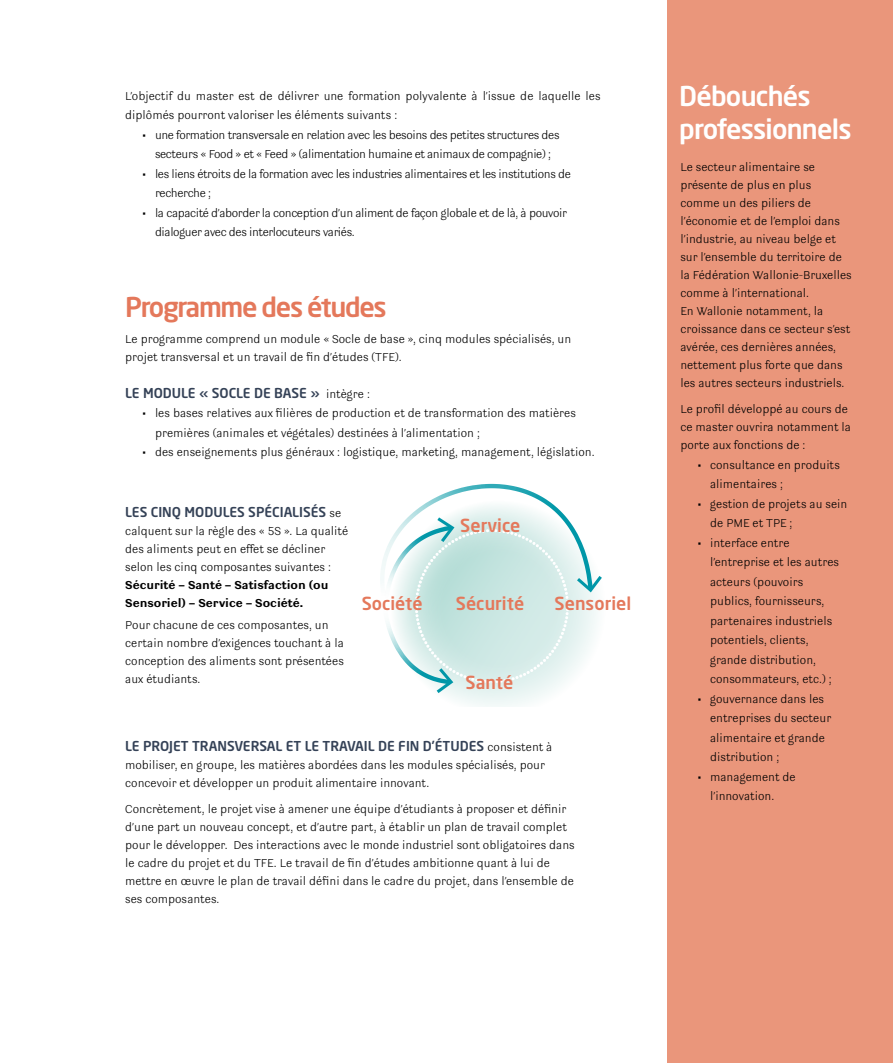
<style>
.page{position:relative;width:893px;height:1063px;background:#fff}
.page>*{position:absolute;margin:0;border:0;box-sizing:border-box;transform-origin:0 0}
.t1{font:500 27px/33px "Neo Sans";letter-spacing:-.03em;color:#fff}
.t2{font:500 27px "Neo Sans";letter-spacing:-.05em;color:#e4785b}
.t3{font:500 17.85px "Neo Sans";color:#e4785b}
.t4{font:500 13.5px "Neo Sans";color:#354257}
.Ludwig__sans_lettrin{font:100 12.75px/18px "Ludwig";color:#000}
.Ludwig__sans_lettrin-2{font:100 12.75px/19.5px "Ludwig";letter-spacing:-.03em;color:#000}
.s1{font-family:"Ludwig";font-weight:100;font-size:12.75px;color:#000}
.s2{font-weight:700}
</style>
<div class="page">
<div style="left:667px;top:0;width:226px;height:1063px;background:#ea967b"></div>
<svg style="left:445px;top:693px;width:102px;height:14px"></svg>
<svg style="left:381px;top:484px;width:221px;height:209px"></svg>
<p class="Ludwig__sans_lettrin" style="left:125px;top:86px;width:477px;line-height:19.5px">L’objectif du master est de délivrer une formation polyvalente à l’issue de laquelle les diplômés pourront valoriser les éléments suivants :</p>
<p class="Ludwig__sans_lettrin-2" style="left:142px;top:125px;width:419px;text-align:center">• une formation transversale en relation avec les besoins des petites structures des secteurs « Food » et « Feed » (alimentation humaine et animaux de compagnie) ;</p>
<p class="Ludwig__sans_lettrin-2" style="left:155px;top:164px;width:417px;text-indent:-13px">• les liens étroits de la formation avec les industries alimentaires et les institutions de recherche ;</p>
<p class="Ludwig__sans_lettrin-2" style="left:155px;top:203px;width:413px;text-indent:-13px">• la capacité d’aborder la conception d’un aliment de façon globale et de là, à pouvoir dialoguer avec des interlocuteurs variés.</p>
<p class="t2" style="left:125px;top:290px;width:263px">Programme des études</p>
<p class="Ludwig__sans_lettrin" style="left:125px;top:330px;width:448px">Le programme comprend un module « Socle de base », cinq modules spécialisés, un projet transversal et un travail de fin d’études (TFE).</p>
<p class="t4" style="left:125px;top:384px;width:246px">LE MODULE « SOCLE DE BASE » <span class="s1">intègre :</span></p>
<p class="Ludwig__sans_lettrin" style="left:155px;top:403px;width:422px;line-height:19.5px;text-indent:-13px">• les bases relatives aux filières de production et de transformation des matières premières (animales et végétales) destinées à l’alimentation ;</p>
<p class="Ludwig__sans_lettrin" style="left:142px;top:443px;width:454px">• des enseignements plus généraux : logistique, marketing, management, législation.</p>
<p class="t4" style="left:125px;top:503px;width:218px">LES CINQ MODULES SPÉCIALISÉS <span class="s1">se</span></p>
<p class="Ludwig__sans_lettrin" style="left:125px;top:522px;width:225px">calquent sur la règle des « 5S ». La qualité des aliments peut en effet se décliner selon les cinq composantes suivantes :<br><span class="s2">Sécurité – Santé – Satisfaction (ou Sensoriel) – Service – Société.</span></p>
<p class="Ludwig__sans_lettrin" style="left:125px;top:616px;width:220px">Pour chacune de ces composantes, un certain nombre d’exigences touchant à la conception des aliments sont présentées aux étudiants.</p>
<p class="t3" style="left:362px;top:592px;width:62px">Société</p>
<p class="t3" style="left:460px;top:514px;width:62px">Service</p>
<p class="t3" style="left:456px;top:592px;width:70px">Sécurité</p>
<p class="t3" style="left:555px;top:592px;width:78px">Sensoriel</p>
<p class="t3" style="left:466px;top:671px;width:49px">Santé</p>
<p class="t4" style="left:125px;top:737px;width:429px">LE PROJET TRANSVERSAL ET LE TRAVAIL DE FIN D’ÉTUDES <span class="s1">consistent à</span></p>
<p class="Ludwig__sans_lettrin" style="left:125px;top:756px;width:421px">mobiliser, en groupe, les matières abordées dans les modules spécialisés, pour concevoir et développer un produit alimentaire innovant.</p>
<p class="Ludwig__sans_lettrin" style="left:125px;top:800px;width:451px">Concrètement, le projet vise à amener une équipe d’étudiants à proposer et définir d’une part un nouveau concept, et d’autre part, à établir un plan de travail complet pour le développer. Des interactions avec le monde industriel sont obligatoires dans le cadre du projet et du TFE. Le travail de fin d’études ambitionne quant à lui de mettre en œuvre le plan de travail défini dans le cadre du projet, dans l’ensemble de ses composantes.</p>
<p class="t1" style="left:679px;top:79px;width:174px">Débouchés professionnels</p>
<p class="Ludwig__sans_lettrin" style="left:680px;top:158px;width:173px">Le secteur alimentaire se présente de plus en plus comme un des piliers de l’économie et de l’emploi dans l’industrie, au niveau belge et sur l’ensemble du territoire de la Fédération Wallonie-Bruxelles comme à l’international.<br>En Wallonie notamment, la croissance dans ce secteur s’est avérée, ces dernières années, nettement plus forte que dans les autres secteurs industriels.</p>
<p class="Ludwig__sans_lettrin" style="left:680px;top:400px;width:172px">Le profil développé au cours de ce master ouvrira notamment la porte aux fonctions de :</p>
<p class="Ludwig__sans_lettrin" style="left:710px;top:455px;width:131px;line-height:19.5px;text-indent:-13px">• consultance en produits alimentaires ;</p>
<p class="Ludwig__sans_lettrin" style="left:710px;top:494px;width:139px;line-height:19.5px;text-indent:-13px">• gestion de projets au sein de PME et TPE ;</p>
<p class="Ludwig__sans_lettrin" style="left:710px;top:533px;width:130px;line-height:19.5px;text-indent:-13px">• interface entre l’entreprise et les autres acteurs (pouvoirs publics, fournisseurs, partenaires industriels potentiels, clients, grande distribution, consommateurs, etc.) ;</p>
<p class="Ludwig__sans_lettrin" style="left:710px;top:689px;width:122px;line-height:19.5px;text-indent:-13px">• gouvernance dans les entreprises du secteur alimentaire et grande distribution ;</p>
<p class="Ludwig__sans_lettrin" style="left:710px;top:767px;width:87px;line-height:19.5px;text-indent:-13px">• management de l’innovation.</p>
</div>
